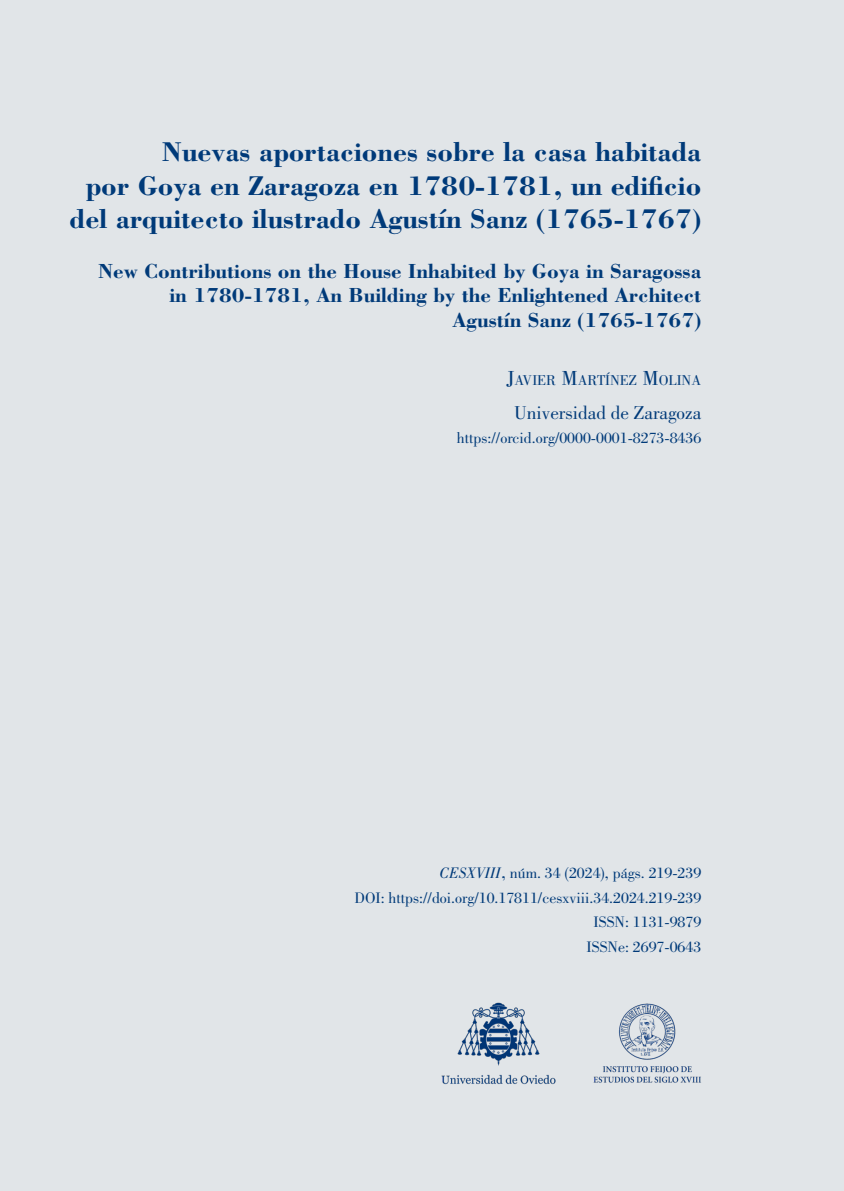
<style>
.page{position:relative;width:844px;height:1191px;background:#fff}
.page>*{position:absolute;margin:0;border:0;box-sizing:border-box;transform-origin:0 0}
.t1{font:700 28px/33.6px "Bodoni Std";color:#003a79;text-align:right}
.t2{font:700 21px/24.5px "Bodoni Std";color:#003a79;text-align:right}
.t3{font:19.25px "Bodoni Std";color:#003a79}
.t4{font:15.75px/24.5px "Bodoni Std";color:#003a79;text-align:right}
.t5{font:14.7px "Bodoni Std";color:#003a79}
.s1{font-size:21px}
.s2{font-style:italic}
.s3{font-style:inherit}
</style>
<div class="page">
<div style="left:1px;top:1px;width:841px;height:1189px;background:#e1e5e8"></div>
<h1 class="t1" style="left:70px;top:134px;width:632px">Nuevas aportaciones sobre la casa habitada<br>por Goya en Zaragoza en 1780-1781, un edificio del arquitecto ilustrado Agustín Sanz (1765-1767)</h1>
<h2 class="t2" style="left:98px;top:258px;width:604px">New Contributions on the House Inhabited by Goya in Saragossa in 1780-1781, An Building by the Enlightened Architect<br>Agustín Sanz (1765-1767)</h2>
<p class="t5" style="left:506px;top:372px;width:196px"><span class="s1">J</span>AVIER <span class="s1">M</span>ARTÍNEZ <span class="s1">M</span>OLINA</p>
<p class="t3" style="left:514px;top:401px;width:189px">Universidad de Zaragoza</p>
<p class="t4" style="left:457px;top:426px;width:246px">https://orcid.org/0000-0001-8273-8436</p>
<h1 class="t1" style="left:223px;top:134px;width:479px">La competencia egún los economistas de la Ilustración</h1>
<p class="t5" style="left:564px;top:295px;width:138px"><span class="s1">C</span>OSIMO <span class="s1">P</span>ERROTTA</p>
<p class="t4" style="left:354px;top:861px;width:348px"><span class="s2">CESXVIII</span><span class="s3">,</span> núm. 34 (2024), págs. 219-239<br>DOI: https://doi.org/10.17811/cesxviii.34.2024.219-239<br>ISSN: 1131-9879<br>ISSNe: 2697-0643</p>
<p class="t4" style="left:370px;top:861px;width:332px"><span class="s2">CESXVIII</span><span class="s3">,</span> núm. 34 ( 024), págs. 49-64<br>DOI: https://d i.org/10.17811/cesxviii.34. 024.49-64</p>
</div>
